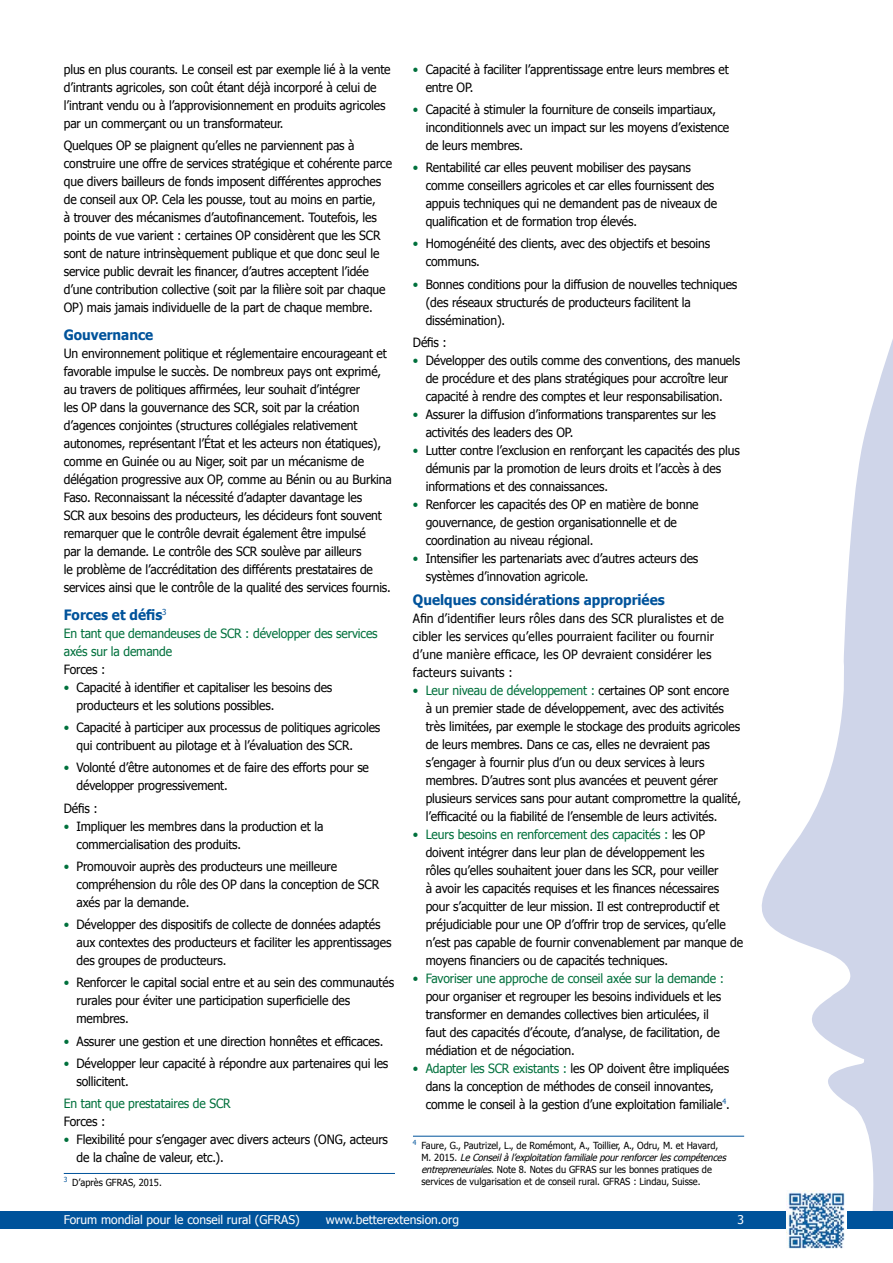
<style>
.page{position:relative;width:893px;height:1263px;background:#fff}
.page>*{position:absolute;margin:0;border:0;box-sizing:border-box;transform-origin:0 0}
._06_tussenkop_1_head{font:700 14.25px "Tahoma";color:#00539b;scale:.95 1}
._05_platte_tekst_bod{font:12.75px/18px "Tahoma";letter-spacing:-.01em;color:#000;scale:.95 1}
._05_platte_tekst_bod-2{font:12.75px/18px "Tahoma";letter-spacing:.01em;color:#000;scale:.95 1}
._05_platte_tekst_bod-3{font:12.75px/18px "Tahoma";letter-spacing:-.01em;color:#00703c;scale:.95 1}
.t1{font:12px "Tahoma";color:#fff}
.footnote{font:9.75px/12px "Tahoma";color:#000;scale:.95 1}
.s1{color:#00703c}
.s2{font-style:italic}
</style>
<div class="page">
<svg style="left:758px;top:339px;width:135px;height:873px"></svg>
<div style="left:0;top:1212px;width:893px;height:17px;background:#00539b"></div>
<hr style="left:64px;top:1173px;width:331px;height:1px;background:#00539b">
<hr style="left:413px;top:1136px;width:331px;height:1px;background:#00539b">
<img style="left:787px;top:1191px;width:60px;height:58px">
<p class="_05_platte_tekst_bod" style="left:64px;top:59px;width:346px">plus en plus courants. Le conseil est par exemple lié à la vente d’intrants agricoles, son coût étant déjà incorporé à celui de l’intrant vendu ou à l’approvisionnement en produits agricoles par un commerçant ou un transformateur.</p>
<p class="_05_platte_tekst_bod" style="left:64px;top:136px;width:347px">Quelques OP se plaignent qu’elles ne parviennent pas à construire une offre de services stratégique et cohérente parce que divers bailleurs de fonds imposent différentes approches de conseil aux OP. Cela les pousse, tout au moins en partie,<br>à trouver des mécanismes d’autofinancement. Toutefois, les points de vue varient : certaines OP considèrent que les SCR sont de nature intrinsèquement publique et que donc seul le service public devrait les financer, d’autres acceptent l’idée d’une contribution collective (soit par la filière soit par chaque OP) mais jamais individuelle de la part de chaque membre.</p>
<p class="_06_tussenkop_1_head" style="left:64px;top:325px;width:96px">Gouvernance</p>
<p class="_05_platte_tekst_bod" style="left:64px;top:344px;width:347px">Un environnement politique et réglementaire encourageant et favorable impulse le succès. De nombreux pays ont exprimé, au travers de politiques affirmées, leur souhait d’intégrer<br>les OP dans la gouvernance des SCR, soit par la création d’agences conjointes (structures collégiales relativement autonomes, représentant l’État et les acteurs non étatiques), comme en Guinée ou au Niger, soit par un mécanisme de délégation progressive aux OP, comme au Bénin ou au Burkina Faso. Reconnaissant la nécessité d’adapter davantage les<br>SCR aux besoins des producteurs, les décideurs font souvent remarquer que le contrôle devrait également être impulsé<br>par la demande. Le contrôle des SCR soulève par ailleurs<br>le problème de l’accréditation des différents prestataires de services ainsi que le contrôle de la qualité des services fournis.</p>
<p class="_06_tussenkop_1_head" style="left:64px;top:605px;width:110px">Forces et défis<sup>3</sup></p>
<p class="_05_platte_tekst_bod-3" style="left:64px;top:624px;width:332px">En tant que demandeuses de SCR : développer des services axés sur la demande</p>
<p class="_05_platte_tekst_bod" style="left:64px;top:660px;width:45px">Forces :</p>
<p class="_05_platte_tekst_bod" style="left:77px;top:678px;width:271px;text-indent:-13px"><span class="s1">•</span> Capacité à identifier et capitaliser les besoins des producteurs et les solutions possibles.</p>
<p class="_05_platte_tekst_bod" style="left:77px;top:718px;width:321px;text-indent:-13px"><span class="s1">•</span> Capacité à participer aux processus de politiques agricoles qui contribuent au pilotage et à l’évaluation des SCR.</p>
<p class="_05_platte_tekst_bod" style="left:77px;top:758px;width:309px;text-indent:-13px"><span class="s1">•</span> Volonté d’être autonomes et de faire des efforts pour se développer progressivement.</p>
<p class="_05_platte_tekst_bod" style="left:64px;top:798px;width:37px">Défis :</p>
<p class="_05_platte_tekst_bod" style="left:77px;top:816px;width:261px;text-indent:-13px"><span class="s1">•</span> Impliquer les membres dans la production et la commercialisation des produits.</p>
<p class="_05_platte_tekst_bod" style="left:77px;top:857px;width:320px;text-indent:-13px"><span class="s1">•</span> Promouvoir auprès des producteurs une meilleure compréhension du rôle des OP dans la conception de SCR axés par la demande.</p>
<p class="_05_platte_tekst_bod" style="left:77px;top:915px;width:333px;text-indent:-13px"><span class="s1">•</span> Développer des dispositifs de collecte de données adaptés aux contextes des producteurs et faciliter les apprentissages des groupes de producteurs.</p>
<p class="_05_platte_tekst_bod" style="left:77px;top:973px;width:336px;text-indent:-13px"><span class="s1">•</span> Renforcer le capital social entre et au sein des communautés rurales pour éviter une participation superficielle des membres.</p>
<p class="_05_platte_tekst_bod" style="left:64px;top:1031px;width:338px"><span class="s1">•</span> Assurer une gestion et une direction honnêtes et efficaces.</p>
<p class="_05_platte_tekst_bod" style="left:77px;top:1054px;width:330px;text-indent:-13px"><span class="s1">•</span> Développer leur capacité à répondre aux partenaires qui les sollicitent.</p>
<p class="_05_platte_tekst_bod-3" style="left:64px;top:1094px;width:177px">En tant que prestataires de SCR</p>
<p class="_05_platte_tekst_bod" style="left:64px;top:1112px;width:45px">Forces :</p>
<p class="_05_platte_tekst_bod" style="left:77px;top:1130px;width:329px;text-indent:-13px"><span class="s1">•</span> Flexibilité pour s’engager avec divers acteurs (ONG, acteurs de la chaîne de valeur, etc.).</p>
<p class="footnote" style="left:64px;top:1176px;width:105px"><sup>3</sup> D’après GFRAS, 2015.</p>
<p class="_05_platte_tekst_bod" style="left:426px;top:59px;width:321px;text-indent:-13px"><span class="s1">•</span> Capacité à faciliter l’apprentissage entre leurs membres et entre OP.</p>
<p class="_05_platte_tekst_bod" style="left:426px;top:100px;width:321px;text-indent:-13px"><span class="s1">•</span> Capacité à stimuler la fourniture de conseils impartiaux, inconditionnels avec un impact sur les moyens d’existence de leurs membres.</p>
<p class="_05_platte_tekst_bod" style="left:426px;top:158px;width:308px;text-indent:-13px"><span class="s1">•</span> Rentabilité car elles peuvent mobiliser des paysans comme conseillers agricoles et car elles fournissent des appuis techniques qui ne demandent pas de niveaux de qualification et de formation trop élevés.</p>
<p class="_05_platte_tekst_bod" style="left:426px;top:234px;width:301px;text-indent:-13px"><span class="s1">•</span> Homogénéité des clients, avec des objectifs et besoins communs.</p>
<p class="_05_platte_tekst_bod" style="left:426px;top:274px;width:330px;text-indent:-13px"><span class="s1">•</span> Bonnes conditions pour la diffusion de nouvelles techniques (des réseaux structurés de producteurs facilitent la dissémination).</p>
<p class="_05_platte_tekst_bod" style="left:413px;top:333px;width:37px">Défis :</p>
<p class="_05_platte_tekst_bod" style="left:413px;top:351px;width:346px;text-align:center"><span class="s1">•</span> Développer des outils comme des conventions, des manuels de procédure et des plans stratégiques pour accroître leur capacité à rendre des comptes et leur responsabilisation.</p>
<p class="_05_platte_tekst_bod" style="left:426px;top:405px;width:307px;text-indent:-13px"><span class="s1">•</span> Assurer la diffusion d’informations transparentes sur les activités des leaders des OP.</p>
<p class="_05_platte_tekst_bod" style="left:426px;top:441px;width:332px;text-indent:-13px"><span class="s1">•</span> Lutter contre l’exclusion en renforçant les capacités des plus démunis par la promotion de leurs droits et l’accès à des informations et des connaissances.</p>
<p class="_05_platte_tekst_bod" style="left:426px;top:495px;width:289px;text-indent:-13px"><span class="s1">•</span> Renforcer les capacités des OP en matière de bonne gouvernance, de gestion organisationnelle et de coordination au niveau régional.</p>
<p class="_05_platte_tekst_bod" style="left:426px;top:549px;width:288px;text-indent:-13px"><span class="s1">•</span> Intensifier les partenariats avec d’autres acteurs des systèmes d’innovation agricole.</p>
<p class="_06_tussenkop_1_head" style="left:413px;top:589px;width:266px">Quelques considérations appropriées</p>
<p class="_05_platte_tekst_bod-2" style="left:413px;top:608px;width:329px">Afin d’identifier leurs rôles dans des SCR pluralistes et de cibler les services qu’elles pourraient faciliter ou fournir d’une manière efficace, les OP devraient considérer les facteurs suivants :</p>
<p class="_05_platte_tekst_bod" style="left:426px;top:680px;width:333px;text-indent:-13px"><span class="s1">• Leur niveau de développement :</span> certaines OP sont encore<br>à un premier stade de développement, avec des activités très limitées, par exemple le stockage des produits agricoles de leurs membres. Dans ce cas, elles ne devraient pas s’engager à fournir plus d’un ou deux services à leurs membres. D’autres sont plus avancées et peuvent gérer plusieurs services sans pour autant compromettre la qualité, l’efficacité ou la fiabilité de l’ensemble de leurs activités.</p>
<p class="_05_platte_tekst_bod" style="left:426px;top:824px;width:336px;text-indent:-13px"><span class="s1">• Leurs besoins en renforcement des capacités :</span> les OP doivent intégrer dans leur plan de développement les<br>rôles qu’elles souhaitent jouer dans les SCR, pour veiller<br>à avoir les capacités requises et les finances nécessaires pour s’acquitter de leur mission. Il est contreproductif et préjudiciable pour une OP d’offrir trop de services, qu’elle n’est pas capable de fournir convenablement par manque de moyens financiers ou de capacités techniques.</p>
<p class="_05_platte_tekst_bod" style="left:426px;top:968px;width:316px;text-indent:-13px"><span class="s1">• Favoriser une approche de conseil axée sur la demande : </span>pour organiser et regrouper les besoins individuels et les transformer en demandes collectives bien articulées, il faut des capacités d’écoute, d’analyse, de facilitation, de médiation et de négociation.</p>
<p class="_05_platte_tekst_bod" style="left:426px;top:1058px;width:321px;text-indent:-13px"><span class="s1">• Adapter les SCR existants :</span> les OP doivent être impliquées dans la conception de méthodes de conseil innovantes, comme le conseil à la gestion d’une exploitation familiale<sup>4</sup>.</p>
<p class="footnote" style="left:421px;top:1139px;width:325px;text-indent:-9px"><sup>4</sup> Faure, G., Pautrizel, L., de Romémont, A., Toillier, A., Odru, M. et Havard,<br>M . 2 0 1 5 . <span class="s2">LeConseilàl’exploitationfamilialepourrenforcerlescompétences entrepreneuriales</span>. Note 8. Notes du GFRAS sur les bonnes pratiques de services de vulgarisation et de conseil rural. GFRAS : Lindau, Suisse.</p>
<p class="t1" style="left:64px;top:1211px;width:237px">Forum mondial pour le conseil rural (GFRAS)</p>
<p class="t1" style="left:326px;top:1211px;width:135px">www.betterextension.org</p>
<p class="t1" style="left:738px;top:1211px;width:8px">3</p>
</div>
